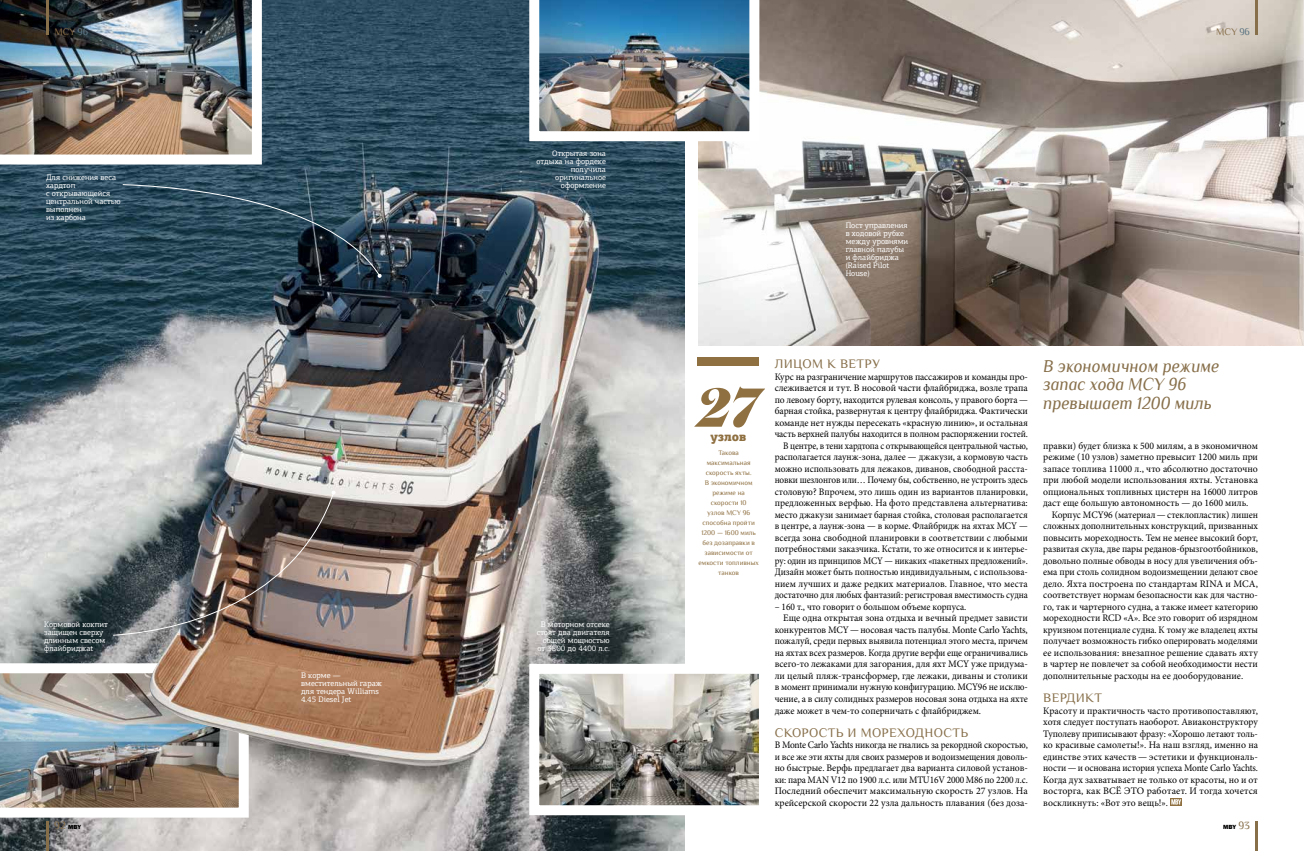
<style>
.page{position:relative;width:1304px;height:851px;background:#fff}
.page>*{position:absolute;margin:0;border:0;box-sizing:border-box;transform-origin:0 0}
.t1{font:italic 800 58px "Austin Cyr";color:#8f7041}
.t2{font:italic 18px/18px "Philosopher";color:#876f4a;scale:.93 1}
.t3{font:13px "Philosopher";letter-spacing:.03em;color:#876f4a}
.t4{font:900 13px "PF Agora Slab Pro";letter-spacing:-.005em;color:#8f7041;scale:.9 1}
.t5{font:10px/11.5px "Minion Pro";letter-spacing:-.005em;color:#000;text-align:right;scale:.96 1}
.t6{font:10px/11.5px "Minion Pro";letter-spacing:-.005em;color:#000;text-align:justify}
.t7{font:10px/11.5px "Minion Pro";letter-spacing:-.005em;color:#000;text-align:justify;scale:.94 1}
.t8{font:10px "Minion Pro";letter-spacing:-.005em;color:#000;scale:.95 1}
.t9{font:10px "Philosopher";letter-spacing:-.02em;color:#876f4a}
.t10{font:8px/8px "PF Agora Slab Pro";color:#fff}
.t11{font:7px/10px "Philosopher";color:#8f7041;text-align:center}
.t12{font:6px "Franklin Gothic Heavy ITC";color:#000}
.s1{color:#5d7683}
.s2{font-family:"Philosopher";font-size:11px;color:#876f4a}
</style>
<div class="page">
<img style="left:0;top:0;width:684px;height:850px">
<svg style="left:524px;top:658px;width:235px;height:162px"></svg>
<img style="left:0;top:0;width:267px;height:169px">
<img style="left:0;top:658px;width:254px;height:164px">
<svg style="left:122px;top:183px;width:260px;height:95px;background:#2f4a5a"></svg>
<img style="left:112px;top:490px;width:224px;height:146px">
<img style="left:698px;top:0;width:606px;height:345px">
<img style="left:524px;top:0;width:240px;height:146px">
<svg style="left:1170px;top:798px;width:12px;height:7px"></svg>
<svg style="left:1171px;top:799px;width:10px;height:5px"></svg>
<img style="left:149px;top:655px;width:116px;height:84px">
<div style="left:698px;top:357px;width:61px;height:8px;background:#8f7041"></div>
<hr style="left:1255px;top:0;width:2px;height:34px;background:#876f4a">
<hr style="left:1255px;top:820px;width:3px;height:30px;background:#876f4a">
<hr style="left:46px;top:0;width:3px;height:34px;background:#876f4a">
<hr style="left:46px;top:820px;width:3px;height:30px;background:#876f4a">
<p class="t9" style="left:55px;top:26px;width:35px">MCY <span class="s1">96</span></p>
<p class="t9" style="left:1216px;top:26px;width:35px">MCY <span class="s1">96</span></p>
<p class="t10" style="left:46px;top:173px;width:76px">Для снижения веса хардтоп<br>с открывающейся центральной частью выполнен<br>из карбона</p>
<p class="t10" style="left:536px;top:149px;width:71px;text-align:right">Открытая зона отдыха на фордеке получила оригинальное оформление</p>
<p class="t10" style="left:846px;top:221px;width:64px">Пост управления в ходовой рубке между уровнями главной палубы и флайбриджа (Raised Pilot<br>House)</p>
<p class="t10" style="left:44px;top:620px;width:65px">Кормовой кокпит защищен сверху длинным свесом флайбриджаt</p>
<p class="t10" style="left:301px;top:671px;width:82px">В корме — вместительный гараж для тендера Williams<br>4.45 Diesel Jet</p>
<p class="t10" style="left:537px;top:620px;width:75px;text-align:right">В моторном отсеке стоят два двигателя общей мощностью от 3800 до 4400 л.с.</p>
<h1 class="t1" style="left:698px;top:365px;width:62px">27</h1>
<h3 class="t4" style="left:711px;top:427px;width:41px">узлов</h3>
<p class="t11" style="left:698px;top:448px;width:62px">Такова максимальная скорость яхты.<br>В экономичном режиме на скорости 10<br>узлов MCY 96 способна пройти<br>1200 — 1600 миль без дозаправки в зависимости от емкости топливных танков</p>
<h3 class="t3" style="left:775px;top:357px;width:107px">ЛИЦОМ К ВЕТРУ</h3>
<p class="t5" style="left:775px;top:371px;width:265px">Курс на разграничение маршрутов пассажиров и команды про&shy;слеживается и тут. В носовой части флайбриджа, возле трапа по левому борту, находится рулевая консоль, у правого борта— барная стойка, развернутая к центру флайбриджа. Фактически команде нет нужды пересекать «красную линию», и остальная часть верхней палубы находится в полном распоряжении гостей.<br>В центре, в тени хардтопа с открывающейся центральной частью, располагается лаунж-зона, далее — джакузи, а кормовую часть можно использовать для лежаков, диванов, свободной расста&shy;новки шезлонгов или… Почему бы, собственно, не устроить здесь столовую? Впрочем, это лишь один из вариантов планировки, предложенных верфью. На фото представлена альтернатива: место джакузи занимает барная стойка, столовая располагается в центре, а лаунж-зона — в корме. Флайбридж на яхтах MCY — всегда зона свободной планировки в соответствии с любыми потребностями заказчика. Кстати, то же относится и к интерье&shy;ру: один из принципов MCY — никаких «пакетных предложений».<br>Дизайн может быть полностью индивидуальным, с использова&shy;нием лучших и даже редких материалов. Главное, что места достаточно для любых фантазий: регистровая вместимость судна</p>
<p class="t7" style="left:775px;top:601px;width:205px">– 160 т., что говорит о большом объеме корпуса.</p>
<p class="t6" style="left:783px;top:612px;width:246px">Еще одна открытая зона отдыха и вечный предмет зависти</p>
<p class="t5" style="left:775px;top:624px;width:265px">конкурентов MCY —носовая часть палубы. Monte Carlo Yachts,</p>
<p class="t8" style="left:775px;top:634px;width:268px">пожалуй, среди первых выявила потенциал этого места, причем</p>
<p class="t8" style="left:775px;top:646px;width:268px">на яхтах всех размеров. Когда другие верфи еще ограничивались</p>
<p class="t6" style="left:775px;top:658px;width:255px">всего-то лежаками для загорания, для яхт MCY уже придума-</p>
<p class="t6" style="left:775px;top:670px;width:255px">ли целый пляж-трансформер, где лежаки, диваны и столики</p>
<p class="t8" style="left:775px;top:680px;width:268px">в момент принимали нужную конфигурацию. MCY96 не исклю-</p>
<p class="t5" style="left:775px;top:693px;width:265px">чение, а в силу солидных размеров носовая зона отдыха на яхте</p>
<p class="t6" style="left:775px;top:704px;width:208px">даже может в чем-то соперничать с флайбриджем.</p>
<h3 class="t3" style="left:775px;top:725px;width:195px">СКОРОСТЬ И МОРЕХОДНОСТЬ</h3>
<p class="t7" style="left:775px;top:739px;width:271px">В Monte Carlo Yachts никогда не гнались за рекордной скоростью, и все же эти яхты для своих размеров и водоизмещения доволь&shy;но быстрые. Верфь предлагает два варианта силовой установ&shy;ки: пара MAN V12 по 1900 л.с. или MTU16V 2000 M86 по 2200 л.с.<br>Последний обеспечит максимальную скорость 27 узлов. На крейсерской скорости 22 узла дальность плавания (без доза-</p>
<h2 class="t2" style="left:1043px;top:357px;width:191px">В экономичном режиме запас хода MCY 96 превышает 1200 миль</h2>
<p class="t6" style="left:1043px;top:440px;width:216px">правки) будет близка к 500 милям, а в экономичном</p>
<p class="t6" style="left:1043px;top:451px;width:216px">режиме (10 узлов) заметно превысит 1200 миль при</p>
<p class="t6" style="left:1043px;top:463px;width:216px">запасе топлива 11000 л., что абсолютно достаточно</p>
<p class="t6" style="left:1043px;top:474px;width:216px">при любой модели использования яхты. Установка</p>
<p class="t6" style="left:1043px;top:486px;width:216px">опциональных топливных цистерн на 16000 литров</p>
<p class="t6" style="left:1043px;top:497px;width:207px">даст еще большую автономность — до 1600 миль.</p>
<p class="t5" style="left:1052px;top:509px;width:216px">Корпус MCY96 (материал — стеклопластик) лишен</p>
<p class="t5" style="left:1043px;top:520px;width:225px">сложных дополнительных конструкций, призванных</p>
<p class="t5" style="left:1043px;top:532px;width:225px">повысить мореходность. Тем не менее высокий борт,</p>
<p class="t8" style="left:1043px;top:542px;width:228px">развитая скула, две пары реданов-брызгоотбойников,</p>
<p class="t5" style="left:1043px;top:555px;width:225px">довольно полные обводы в носу для увеличения объ-</p>
<p class="t5" style="left:1043px;top:566px;width:225px">ема при столь солидном водоизмещении делают свое</p>
<p class="t6" style="left:1043px;top:578px;width:216px">дело. Яхта построена по стандартам RINA и MCA,</p>
<p class="t6" style="left:1043px;top:589px;width:216px">соответствует нормам безопасности как для частно-</p>
<p class="t6" style="left:1043px;top:601px;width:216px">го, так и чартерного судна, а также имеет категорию</p>
<p class="t8" style="left:1043px;top:611px;width:228px">мореходности RCD «А». Все это говорит об изрядном</p>
<p class="t8" style="left:1043px;top:623px;width:228px">круизном потенциале судна. К тому же владелец яхты</p>
<p class="t5" style="left:1043px;top:635px;width:225px">получает возможность гибко оперировать моделями</p>
<p class="t6" style="left:1043px;top:647px;width:216px">ее использования: внезапное решение сдавать яхту</p>
<p class="t6" style="left:1043px;top:658px;width:216px">в чартер не повлечет за собой необходимости нести</p>
<p class="t6" style="left:1043px;top:670px;width:202px">дополнительные расходы на ее дооборудование.</p>
<h3 class="t3" style="left:1043px;top:690px;width:60px">ВЕРДИКТ</h3>
<p class="t6" style="left:1043px;top:704px;width:216px">Красоту и практичность часто противопоставляют, хотя следует поступать наоборот. Авиаконструктору Туполеву приписывают фразу: «Хорошо летают толь&shy;ко красивые самолеты!». На наш взгляд, именно на единстве этих качеств — эстетики и функциональ&shy;ности—и основана история успеха Monte Carlo Yachts.<br>Когда дух захватывает не только от красоты, но и от восторга, как ВСЁ ЭТО работает. И тогда хочется воскликнуть: «Вот это вещь!».</p>
<p class="t12" style="left:54px;top:822px;width:29px"><span class="s2">92</span> MBY</p>
<p class="t12" style="left:1223px;top:822px;width:28px">MBY <span class="s2">93</span></p>
</div>
